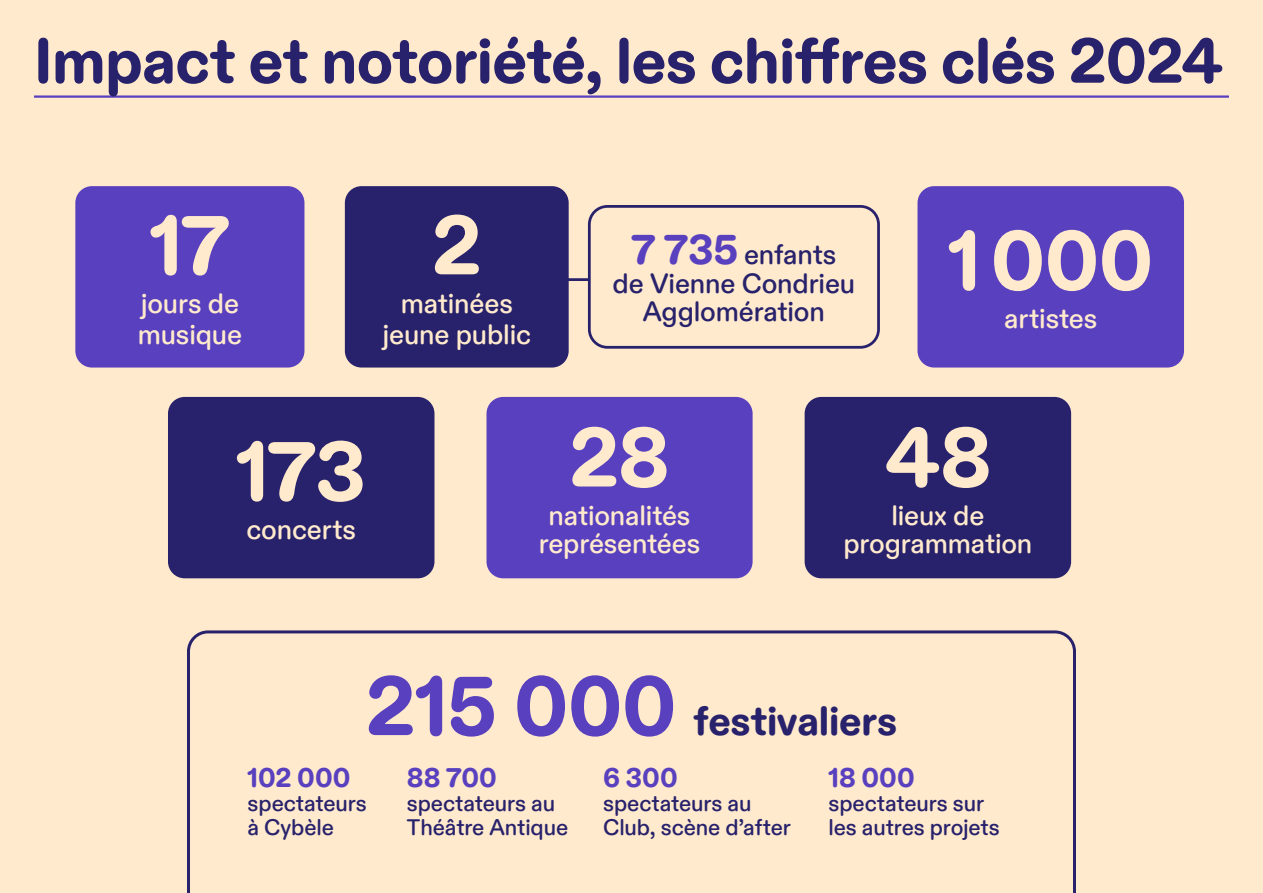
<style>
.page{position:relative;width:1263px;height:893px;background:#ffeacd}
.page>*{position:absolute;margin:0;border:0;box-sizing:border-box;transform-origin:0 0}
.t1{font:800 83.25px "ABC Diatype Rounded";letter-spacing:-.01em;color:#ffeacd}
.t2{font:800 63px "ABC Diatype Rounded";letter-spacing:-.01em;color:#28226c}
.t3{font:800 40.5px "ABC Diatype Rounded";letter-spacing:-.005em;color:#28226c}
.t4{font:500 27.75px/30.6px "ABC Diatype Rounded";letter-spacing:-.005em;color:#ffeacd;text-align:center}
.t5{font:500 27.75px/28.5px "ABC Diatype Rounded";letter-spacing:-.005em;color:#28226c;text-align:center}
.t6{font:800 27px "ABC Diatype Rounded";letter-spacing:.005em;color:#5940bf}
.t7{font:500 22.5px/24px "ABC Diatype Rounded";letter-spacing:-.005em;color:#28226c}
.s1{font-weight:800;font-size:41.7px;color:#5940bf}
.s2{font-size:83.25px;color:#5940bf}
</style>
<div class="page">
<svg style="left:187px;top:630px;width:889px;height:263px"></svg>
<hr style="left:34px;top:95px;width:1195px;height:3px;background:#5940bf">
<div style="left:75px;top:186px;width:229px;height:182px;background:#5940bf;border-radius:17px"></div>
<div style="left:805px;top:397px;width:266px;height:181px;background:#28226c;border-radius:17px"></div>
<div style="left:168px;top:397px;width:266px;height:181px;background:#28226c;border-radius:17px"></div>
<div style="left:917px;top:186px;width:267px;height:182px;background:#5940bf;border-radius:17px"></div>
<div style="left:486px;top:397px;width:267px;height:181px;background:#5940bf;border-radius:17px"></div>
<div style="left:345px;top:186px;width:224px;height:182px;background:#28226c;border-radius:17px"></div>
<div style="left:588px;top:205px;width:292px;height:144px;border:3px solid #28226c;border-radius:18px"></div>
<hr style="left:554px;top:278px;width:36px;height:3px;background:#28226c">
<h2 class="t2" style="left:34px;top:23px;width:1190px">Impact et notoriété, les chiffres clés 2024</h2>
<h1 class="t1" style="left:150px;top:196px;width:81px">17</h1>
<p class="t4" style="left:138px;top:289px;width:106px;text-align:left">jours de musique</p>
<h1 class="t1" style="left:432px;top:196px;width:51px">2</h1>
<p class="t4" style="left:383px;top:289px;width:150px">matinées jeune public</p>
<p class="t5" style="left:613px;top:241px;width:244px"><span class="s1">7 735</span> enfants de Vienne Condrieu<br>Agglomération</p>
<h1 class="t1" style="left:948px;top:211px;width:206px">1 000</h1>
<p class="t4" style="left:1004px;top:304px;width:94px">artistes</p>
<h1 class="t1" style="left:236px;top:422px;width:131px">173</h1>
<p class="t4" style="left:246px;top:515px;width:111px">concerts</p>
<h1 class="t1" style="left:569px;top:408px;width:102px">28</h1>
<p class="t4" style="left:539px;top:503px;width:163px;line-height:27.8px">nationalités représentées</p>
<h1 class="t1" style="left:884px;top:408px;width:109px">48</h1>
<p class="t4" style="left:843px;top:503px;width:190px;line-height:27.8px">lieux de programmation</p>
<h3 class="t3" style="left:366px;top:697px;width:533px"><span class="s2">215 000</span> festivaliers</h3>
<p class="t6" style="left:248px;top:761px;width:104px">102 000</p>
<p class="t7" style="left:248px;top:792px;width:121px">spectateurs à Cybèle</p>
<p class="t6" style="left:407px;top:761px;width:91px">88 700</p>
<p class="t7" style="left:407px;top:792px;width:163px">spectateurs au<br>Théâtre Antique</p>
<p class="t6" style="left:603px;top:761px;width:76px">6 300</p>
<p class="t7" style="left:603px;top:792px;width:189px">spectateurs au<br>Club, scène d’after</p>
<p class="t6" style="left:828px;top:761px;width:88px">18 000</p>
<p class="t7" style="left:828px;top:792px;width:173px">spectateurs sur les autres projets</p>
</div>
